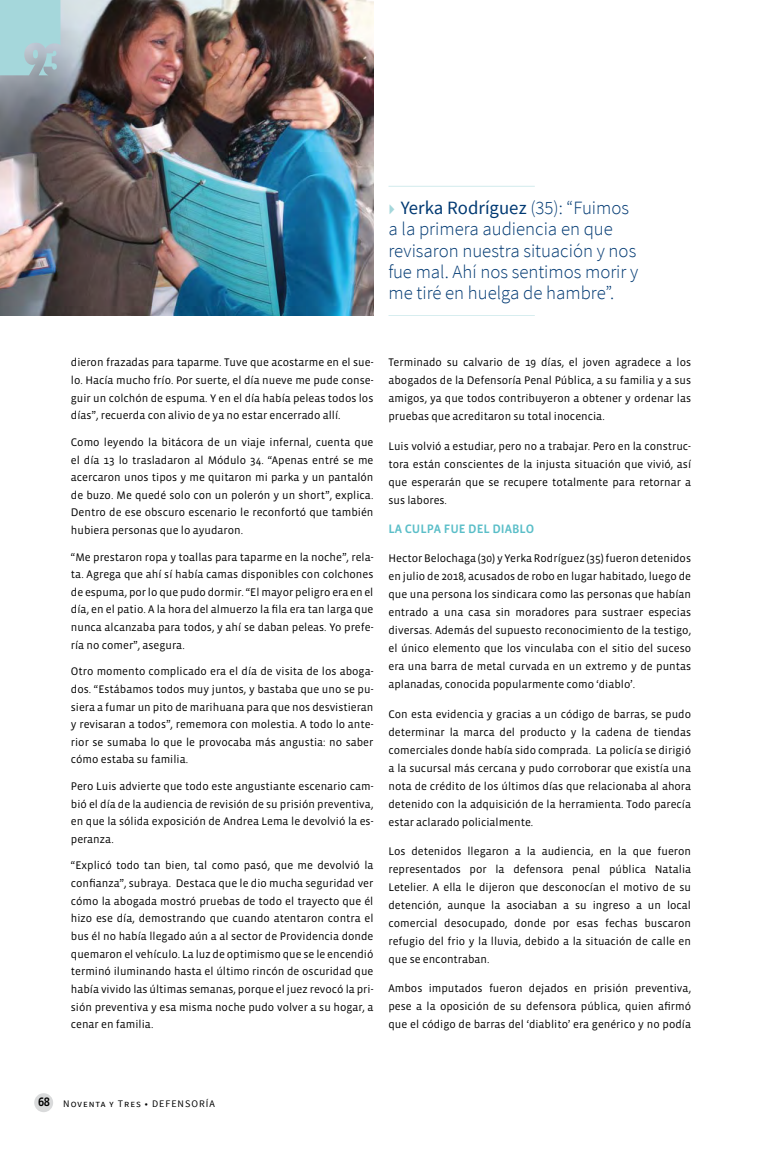
<style>
.page{position:relative;width:762px;height:1170px;background:#fff}
.page>*{position:absolute;margin:0;border:0;box-sizing:border-box;transform-origin:0 0}
.t1{font:300 18.75px/21.2px "Source Sans Pro";color:#003972}
.t2{font:12.5px "Vista Sans Med";color:#5abec8}
.t3{font:11.25px/17.6px "Vista Sans";color:#000;text-align:justify}
.t4{font:10px "Source Sans Pro";letter-spacing:.1em;color:#000}
.s1{font-family:"Idealist Sans";color:#a5d7db}
.s2{font-weight:400}
.s3{font-family:"Vista Sans Med";font-size:12.5px}
</style>
<div class="page">
<div style="left:34px;top:1093px;width:19px;height:19px;background:#d9dadb;border-radius:50%"></div>
<img style="left:0;top:0;width:373px;height:315px">
<hr style="left:388px;top:315px;width:147px;height:1px;background:#a5d7db">
<hr style="left:388px;top:186px;width:147px;height:1px;background:#a5d7db">
<svg style="left:0;top:0;width:60px;height:75px;background:#a6d1d6"></svg>
<h1 class="t1" style="left:388px;top:197px;width:251px"><span class="s1">►</span> <span class="s2">Yerka Rodríguez</span> (35): “Fuimos a la primera audiencia en que revisaron nuestra situación y nos fue mal. Ahí nos sentimos morir y me tiré en huelga de hambre”.</h1>
<p class="t3" style="left:71px;top:354px;width:304px">dieron frazadas para taparme. Tuve que acostarme en el sue&shy;lo. Hacía mucho frío. Por suerte, el día nueve me pude conse&shy;guir un colchón de espuma. Y en el día había peleas todos los días”, recuerda con alivio de ya no estar encerrado allí.</p>
<p class="t3" style="left:71px;top:433px;width:304px">Como leyendo la bitácora de un viaje infernal, cuenta que el día 13 lo trasladaron al Módulo 34. “Apenas entré se me acercaron unos tipos y me quitaron mi parka y un pantalón de buzo. Me quedé solo con un polerón y un short”, explica.<br>Dentro de ese obscuro escenario le reconfortó que también hubiera personas que lo ayudaron.</p>
<p class="t3" style="left:71px;top:548px;width:304px">“Me prestaron ropa y toallas para taparme en la noche”, rela&shy;ta. Agrega que ahí sí había camas disponibles con colchones de espuma, por lo que pudo dormir. “El mayor peligro era en el día, en el patio. A la hora del almuerzo la fila era tan larga que nunca alcanzaba para todos, y ahí se daban peleas. Yo prefe&shy;ría no comer”, asegura.</p>
<p class="t3" style="left:71px;top:663px;width:304px">Otro momento complicado era el día de visita de los aboga&shy;dos. “Estábamos todos muy juntos, y bastaba que uno se pu&shy;siera a fumar un pito de marihuana para que nos desvistieran y revisaran a todos”, rememora con molestia. A todo lo ante&shy;rior se sumaba lo que le provocaba más angustia: no saber cómo estaba su familia.</p>
<p class="t3" style="left:71px;top:777px;width:304px">Pero Luis advierte que todo este angustiante escenario cam&shy;bió el día de la audiencia de revisión de su prisión preventiva, en que la sólida exposición de Andrea Lema le devolvió la es&shy;peranza.</p>
<p class="t3" style="left:71px;top:857px;width:304px">“Explicó todo tan bien, tal como pasó, que me devolvió la confianza”, subraya. Destaca que le dio mucha seguridad ver cómo la abogada mostró pruebas de todo el trayecto que él hizo ese día, demostrando que cuando atentaron contra el bus él no había llegado aún a al sector de Providencia donde quemaron el vehículo. La luz de optimismo que se le encendió terminó iluminando hasta el último rincón de oscuridad que había vivido las últimas semanas, porque el juez revocó la pri&shy;sión preventiva y esa misma noche pudo volver a su hogar, a cenar en familia.</p>
<p class="t3" style="left:388px;top:354px;width:304px;line-height:18px">Terminado su calvario de 19 días, el joven agradece a los abogados de la Defensoría Penal Pública, a su familia y a sus amigos, ya que todos contribuyeron a obtener y ordenar las pruebas que acreditaron su total inocencia.</p>
<p class="t3" style="left:388px;top:437px;width:304px;line-height:18px">Luis volvió a estudiar, pero no a trabajar. Pero en la construc&shy;tora están conscientes de la injusta situación que vivió, así que esperarán que se recupere totalmente para retornar a sus labores.</p>
<p class="t2" style="left:388px;top:522px;width:147px">LA CULPA FUE DEL DIABLO</p>
<p class="t3" style="left:388px;top:550px;width:304px;line-height:18px">Hector Belochaga (30) y Yerka Rodríguez (35) fueron detenidos en julio de 2018, acusados de robo en lugar habitado, luego de que una persona los sindicara como las personas que habían entrado a una casa sin moradores para sustraer especias diversas. Además del supuesto reconocimiento de la testigo, el único elemento que los vinculaba con el sitio del suceso era una barra de metal curvada en un extremo y de puntas aplanadas, conocida popularmente como ‘diablo’.</p>
<p class="t3" style="left:388px;top:705px;width:304px;line-height:18px">Con esta evidencia y gracias a un código de barras, se pudo determinar la marca del producto y la cadena de tiendas comerciales donde había sido comprada. La policía se dirigió a la sucursal más cercana y pudo corroborar que existía una nota de crédito de los últimos días que relacionaba al ahora detenido con la adquisición de la herramienta. Todo parecía estar aclarado policialmente.</p>
<p class="t3" style="left:388px;top:842px;width:304px;line-height:18px">Los detenidos llegaron a la audiencia, en la que fueron representados por la defensora penal pública Natalia Letelier. A ella le dijeron que desconocían el motivo de su detención, aunque la asociaban a su ingreso a un local comercial desocupado, donde por esas fechas buscaron refugio del frio y la lluvia, debido a la situación de calle en que se encontraban.</p>
<p class="t3" style="left:388px;top:979px;width:304px;line-height:18px">Ambos imputados fueron dejados en prisión preventiva, pese a la oposición de su defensora pública, quien afirmó que el código de barras del ‘diablito’ era genérico y no podía</p>
<p class="t4" style="left:38px;top:1096px;width:178px"><span class="s3">68</span> Noventa y Tres • DEFENSORÍA</p>
</div>
